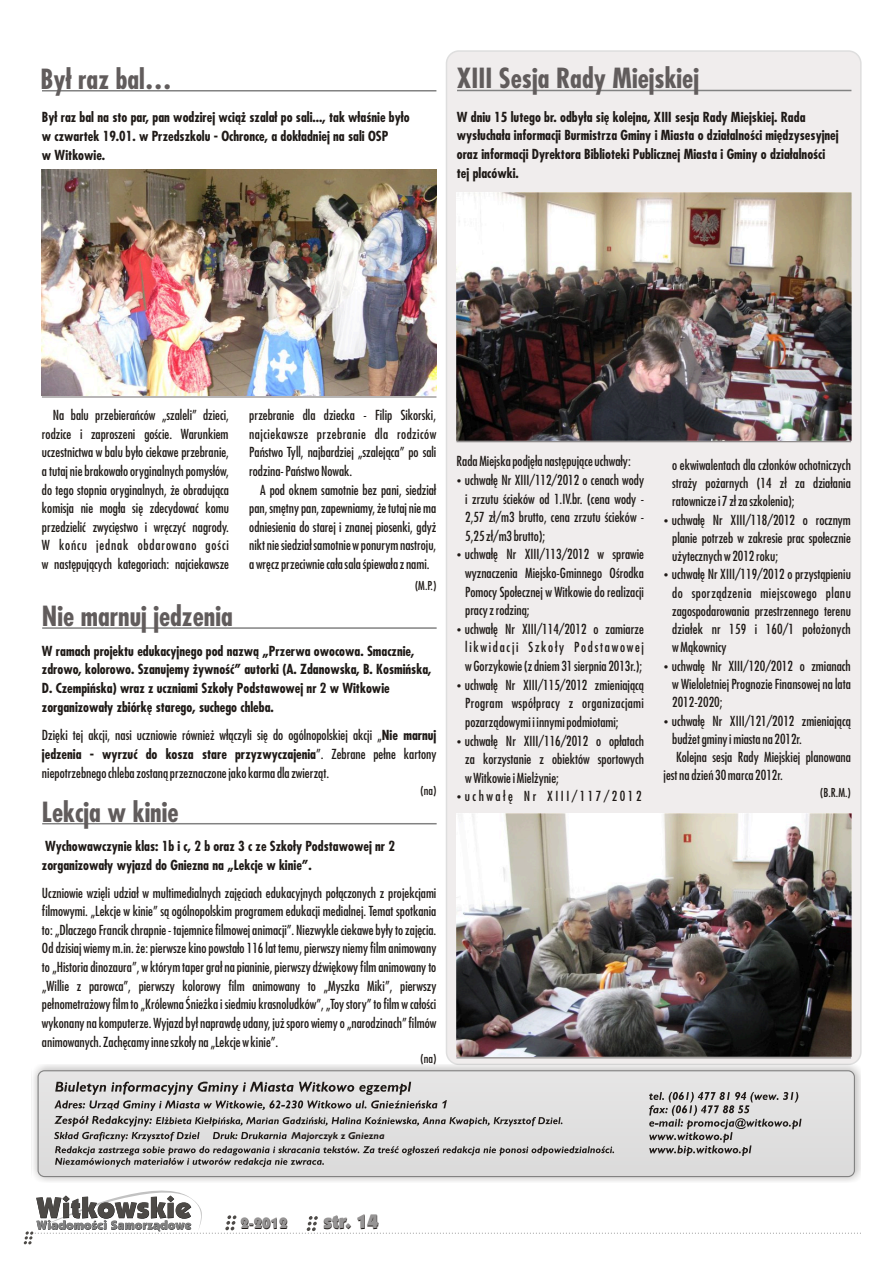
<style>
.page{position:relative;width:893px;height:1263px;background:#fff}
.page>*{position:absolute;margin:0;border:0;box-sizing:border-box;transform-origin:0 0}
.t1{font:700 27px "Fujiyama";color:#615c5c}
.t2{font:900 19.5px "Kabel IT Cby BT";color:#1f1a17}
.t3{font:900 15px "Kabel IT Cby BT";color:#1f1a17}
.t4{font:13.5px/18.6px "Fujiyama";color:#1f1a17;text-align:justify}
.t5{font:700 13.5px/18.9px "Fujiyama";color:#1f1a17}
.t6{font:13.5px "Fujiyama";letter-spacing:.185em;color:#1f1a17}
.t7{font:12px "Fujiyama";color:#1f1a17}
.t8{font:italic 700 10.05px "Gill Sans";color:#1f1a17}
.s1{font-weight:700}
</style>
<div class="page">
<div style="left:446px;top:50px;width:416px;height:1015px;background:#f0eded;border:2px solid #dedede;border-radius:12px"></div>
<svg style="left:24px;top:1190px;width:837px;height:54px"></svg>
<div style="left:32px;top:1064px;width:829px;height:119px;background:#1f1a17;opacity:.32"></div>
<div style="left:38px;top:1071px;width:816px;height:105px;background:#e0e0e0;border-radius:6px"></div>
<div style="left:38px;top:1070px;width:817px;height:107px;border:1px solid #828282;border-radius:6px"></div>
<svg style="left:54px;top:1081px;width:508px;height:45px"></svg>
<svg style="left:649px;top:1092px;width:152px;height:64px"></svg>
<svg style="left:54px;top:1132px;width:560px;height:35px"></svg>
<hr style="left:42px;top:627px;width:395px;height:2px;background:#828282">
<hr style="left:42px;top:823px;width:395px;height:1px;background:#828282">
<hr style="left:42px;top:90px;width:394px;height:2px;background:#828282">
<hr style="left:42px;top:397px;width:394px;height:1px;background:#737070">
<hr style="left:457px;top:90px;width:394px;height:1px;background:#828282">
<hr style="left:456px;top:441px;width:395px;height:1px;background:#737070">
<img style="left:457px;top:192px;width:394px;height:248px">
<img style="left:456px;top:813px;width:395px;height:244px">
<hr style="left:456px;top:1057px;width:395px;height:1px;background:#737070">
<img style="left:42px;top:170px;width:394px;height:226px">
<h1 class="t1" style="left:41px;top:69px;width:133px">Był raz bal…</h1>
<p class="t5" style="left:42px;top:109px;width:369px">Był raz bal na sto par, pan wodzirej wciąż szalał po sali..., tak właśnie było w czwartek 19.01. w Przedszkolu - Ochronce, a dokładniej na sali OSP<br>w Witkowie.</p>
<h1 class="t1" style="left:457px;top:68px;width:244px">XIII Sesja Rady Miejskiej</h1>
<p class="t5" style="left:457px;top:109px;width:383px">W dniu 15 lutego br. odbyła się kolejna, XIII sesja Rady Miejskiej. Rada wysłuchała informacji Burmistrza Gminy i Miasta o działalności międzysesyjnej oraz informacji Dyrektora Biblioteki Publicznej Miasta i Gminy o działalności tej placówki.</p>
<p class="t4" style="left:42px;top:407px;width:189px;text-indent:11px">Na balu przebierańców „szaleli” dzieci, rodzice i zaproszeni goście. Warunkiem uczestnictwa w balu było ciekawe przebranie, a tutaj nie brakowało oryginalnych pomysłów, do tego stopnia oryginalnych, że obradująca komisja nie mogła się zdecydować komu przedzielić zwycięstwo i wręczyć nagrody.<br>W końcu jednak obdarowano gości w następujących kategoriach: najciekawsze</p>
<p class="t4" style="left:249px;top:407px;width:189px">przebranie dla dziecka - Filip Sikorski, najciekawsze przebranie dla rodziców Państwo Tyll, najbardziej „szalejąca” po sali rodzina- Państwo Nowak.</p>
<p class="t4" style="left:249px;top:481px;width:189px;text-indent:11px">A pod oknem samotnie bez pani, siedział pan, smętny pan, zapewniamy, że tutaj nie ma odniesienia do starej i znanej piosenki, gdyż nikt nie siedział samotnie w ponurym nastroju, a wręcz przeciwnie cała sala śpiewała z nami.</p>
<p class="t7" style="left:415px;top:581px;width:23px">(M.P.)</p>
<h1 class="t1" style="left:42px;top:606px;width:192px">Nie marnuj jedzenia</h1>
<p class="t5" style="left:42px;top:643px;width:391px">W ramach projektu edukacyjnego pod nazwą „Przerwa owocowa. Smacznie, zdrowo, kolorowo. Szanujemy żywność” autorki (A. Zdanowska, B. Kosmińska, D. Czempińska) wraz z uczniami Szkoły Podstawowej nr 2 w Witkowie zorganizowały zbiórkę starego, suchego chleba.</p>
<p class="t4" style="left:42px;top:726px;width:396px;line-height:19px">Dzięki tej akcji, nasi uczniowie również włączyli się do ogólnopolskiej akcji „<span class="s1">Nie marnuj jedzenia - wyrzuć do kosza stare przyzwyczajenia</span>”. Zebrane pełne kartony niepotrzebnego chleba zostaną przeznaczone jako karma dla zwierząt.</p>
<p class="t7" style="left:421px;top:785px;width:17px">(na)</p>
<h1 class="t1" style="left:42px;top:802px;width:138px">Lekcja w kinie</h1>
<p class="t5" style="left:42px;top:838px;width:354px">Wychowawczynie klas: 1b i c, 2 b oraz 3 c ze Szkoły Podstawowej nr 2 zorganizowały wyjazd do Gniezna na „Lekcje w kinie”.</p>
<p class="t4" style="left:42px;top:884px;width:396px">Uczniowie wzięli udział w multimedialnych zajęciach edukacyjnych połączonych z projekcjami filmowymi. „Lekcje w kinie” są ogólnopolskim programem edukacji medialnej. Temat spotkania to: „Dlaczego Francik chrapnie - tajemnice filmowej animacji”. Niezwykle ciekawe były to zajęcia.<br>Od dzisiaj wiemy m.in. że: pierwsze kino powstało 116 lat temu, pierwszy niemy film animowany to „Historia dinozaura”, w którym taper grał na pianinie, pierwszy dźwiękowy film animowany to „Willie z parowca”, pierwszy kolorowy film animowany to „Myszka Miki”, pierwszy pełnometrażowy film to „Królewna Śnieżka i siedmiu krasnoludków”, „Toy story” to film w całości wykonany na komputerze. Wyjazd był naprawdę udany, już sporo wiemy o „narodzinach” filmów animowanych. Zachęcamy inne szkoły na „Lekcje w kinie”.</p>
<p class="t7" style="left:420px;top:1054px;width:17px">(na)</p>
<p class="t4" style="left:457px;top:453px;width:176px">Rada Miejska podjęła następujące uchwały:</p>
<p class="t4" style="left:465px;top:472px;width:180px;text-indent:-9px">•uchwałę Nr XIII/112/2012 o cenach wody i zrzutu ścieków od 1.IV.br. (cena wody - 2,57 zł/m3 brutto, cena zrzutu ścieków - 5,25 zł/m3 brutto);</p>
<p class="t4" style="left:465px;top:546px;width:180px;text-indent:-9px">•uchwałę Nr XIII/113/2012 w sprawie wyznaczenia Miejsko-Gminnego Ośrodka Pomocy Społecznej w Witkowie do realizacji pracy z rodziną;</p>
<p class="t4" style="left:465px;top:621px;width:180px;text-indent:-9px">•uchwałę Nr XIII/114/2012 o zamiarze likwidacji Szkoły Podstawowej w Gorzykowie (z dniem 31 sierpnia 2013r.);</p>
<p class="t4" style="left:465px;top:676px;width:180px;text-indent:-9px">•uchwałę Nr XIII/115/2012 zmieniającą Program współpracy z organizacjami pozarządowymi i innymi podmiotami;</p>
<p class="t4" style="left:465px;top:732px;width:180px;text-indent:-9px">•uchwałę Nr XIII/116/2012 o opłatach za korzystanie z obiektów sportowych wWitkowie i Mielżynie;</p>
<p class="t6" style="left:457px;top:790px;width:186px">•uchwałę Nr XIII/117/2012</p>
<p class="t4" style="left:672px;top:457px;width:180px">o ekwiwalentach dla członków ochotniczych straży pożarnych (14 zł za działania ratownicze i 7 zł za szkolenia);</p>
<p class="t4" style="left:672px;top:512px;width:180px;text-indent:-9px">•uchwałę Nr XIII/118/2012 o rocznym planie potrzeb w zakresie prac społecznie użytecznych w 2012 roku;</p>
<p class="t4" style="left:672px;top:566px;width:180px;text-indent:-9px">•uchwałę Nr XIII/119/2012 o przystąpieniu do sporządzenia miejscowego planu zagospodarowania przestrzennego terenu działek nr 159 i 160/1 położonych wMąkownicy</p>
<p class="t4" style="left:672px;top:658px;width:180px;text-indent:-9px">•uchwałę Nr XIII/120/2012 o zmianach w Wieloletniej Prognozie Finansowej na lata 2012-2020;</p>
<p class="t4" style="left:664px;top:712px;width:189px">•uchwałę Nr XIII/121/2012 zmieniającą</p>
<p class="t4" style="left:672px;top:731px;width:131px">budżet gminy i miasta na 2012r.</p>
<p class="t4" style="left:676px;top:749px;width:176px">Kolejna sesja Rady Miejskiej planowana</p>
<p class="t4" style="left:664px;top:767px;width:121px">jest na dzień 30 marca 2012r.</p>
<p class="t7" style="left:820px;top:787px;width:32px">(B.R.M.)</p>
<p class="t8" style="left:292px;top:1132px;width:94px">Majorczyk z Gniezna</p>
<p class="t3" style="left:241px;top:1218px;width:49px">2-2012</p>
<h2 class="t2" style="left:324px;top:1214px;width:57px">str. 14</h2>
</div>
